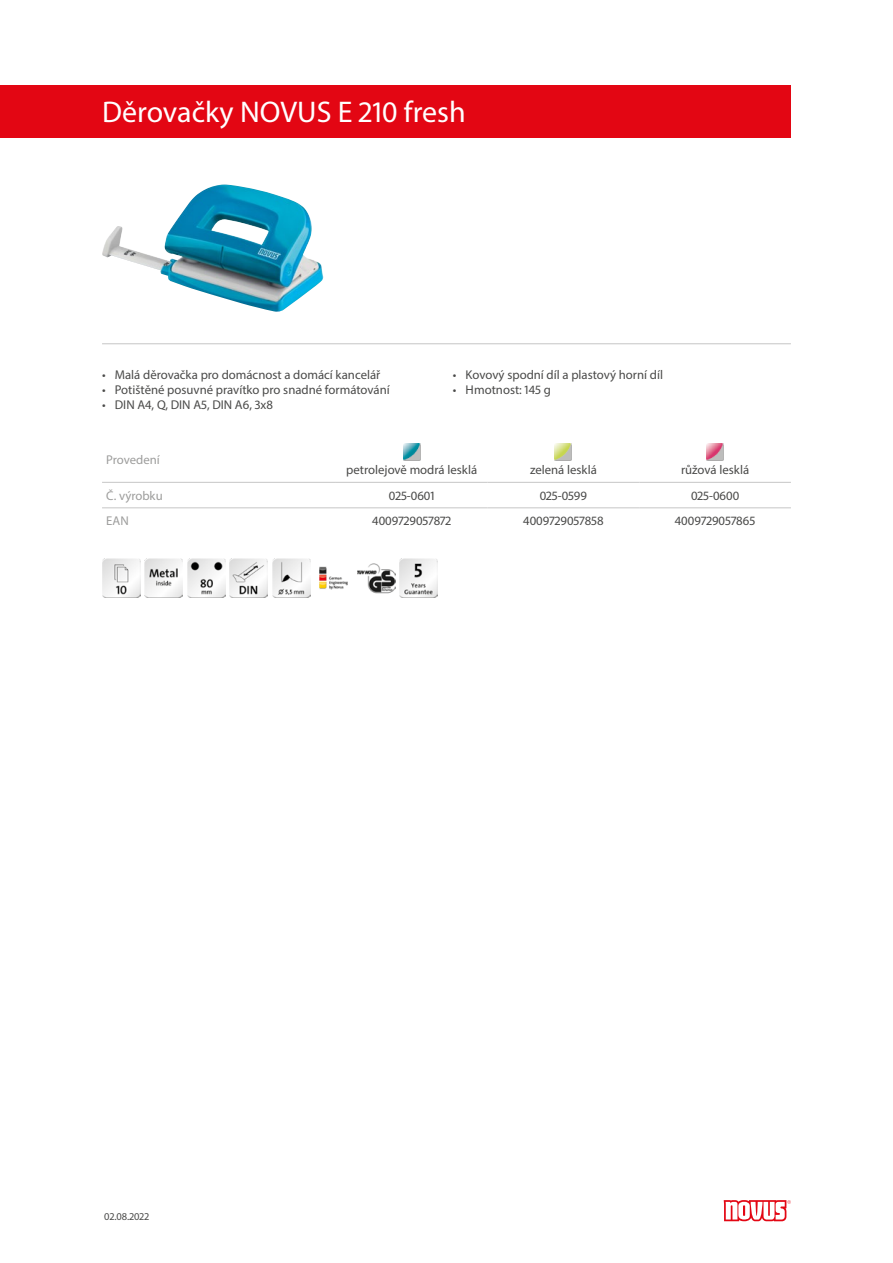
<style>
.page{position:relative;width:893px;height:1263px;background:#fff}
.page>*{position:absolute;margin:0;border:0;box-sizing:border-box;transform-origin:0 0}
.Produktname{font:30px "Myriad Pro";color:#fff}
.Farbildtext{font:12.75px "Myriad Pro";color:#4a4a49}
.Produkttabelle_Zentr{font:12.75px "Myriad Pro";color:#4a4a49}
.Produkttabelle_Links{font:12.75px "Myriad Pro";color:#9d9d9c}
.t1{font:10.5px "Myriad Pro";color:#4a4a49}
</style>
<div class="page">
<img style="left:102px;top:184px;width:221px;height:128px">
<hr style="left:102px;top:343px;width:689px;height:1px;background:#c6c6c6">
<img style="left:102px;top:559px;width:38px;height:38px">
<img style="left:145px;top:559px;width:38px;height:38px">
<img style="left:187px;top:559px;width:38px;height:38px">
<img style="left:230px;top:559px;width:38px;height:38px">
<img style="left:272px;top:559px;width:38px;height:38px">
<img style="left:319px;top:566px;width:29px;height:24px">
<img style="left:357px;top:563px;width:38px;height:31px">
<img style="left:400px;top:559px;width:38px;height:38px">
<svg style="left:724px;top:1200px;width:67px;height:21px"></svg>
<div style="left:0;top:85px;width:791px;height:53px;background:#e30613"></div>
<hr style="left:102px;top:482px;width:234px;height:1px;background:#c6c6c6">
<hr style="left:336px;top:482px;width:152px;height:1px;background:#c6c6c6">
<hr style="left:488px;top:482px;width:151px;height:1px;background:#c6c6c6">
<hr style="left:639px;top:482px;width:152px;height:1px;background:#c6c6c6">
<hr style="left:102px;top:507px;width:234px;height:1px;background:#c6c6c6">
<hr style="left:336px;top:507px;width:152px;height:1px;background:#c6c6c6">
<hr style="left:488px;top:507px;width:151px;height:1px;background:#c6c6c6">
<hr style="left:639px;top:507px;width:152px;height:1px;background:#c6c6c6">
<img style="left:403px;top:444px;width:17px;height:17px">
<img style="left:555px;top:444px;width:17px;height:17px">
<img style="left:707px;top:444px;width:17px;height:17px">
<p class="Produktname" style="left:102px;top:94px;width:365px">Děrovačky NOVUS E 210 fresh</p>
<p class="Farbildtext" style="left:102px;top:367px;width:280px">• Malá děrovačka pro domácnost a domácí kancelář</p>
<p class="Farbildtext" style="left:102px;top:382px;width:289px">• Potištěné posuvné pravítko pro snadné formátování</p>
<p class="Farbildtext" style="left:102px;top:397px;width:172px">• DIN A4, Q, DIN A5, DIN A6, 3x8</p>
<p class="Farbildtext" style="left:453px;top:367px;width:212px">• Kovový spodní díl a plastový horní díl</p>
<p class="Farbildtext" style="left:453px;top:382px;width:99px">• Hmotnost: 145 g</p>
<p class="Produkttabelle_Links" style="left:106px;top:451px;width:55px">Provedení</p>
<p class="Farbildtext" style="left:346px;top:462px;width:132px">petrolejově modrá lesklá</p>
<p class="Farbildtext" style="left:530px;top:462px;width:68px">zelená lesklá</p>
<p class="Farbildtext" style="left:681px;top:462px;width:70px">růžová lesklá</p>
<p class="Produkttabelle_Links" style="left:106px;top:488px;width:58px">Č. výrobku</p>
<p class="Produkttabelle_Zentr" style="left:389px;top:488px;width:47px">025-0601</p>
<p class="Produkttabelle_Zentr" style="left:540px;top:488px;width:49px">025-0599</p>
<p class="Produkttabelle_Zentr" style="left:691px;top:488px;width:50px">025-0600</p>
<p class="Produkttabelle_Links" style="left:106px;top:513px;width:24px">EAN</p>
<p class="Produkttabelle_Zentr" style="left:372px;top:513px;width:81px">4009729057872</p>
<p class="Produkttabelle_Zentr" style="left:523px;top:513px;width:82px">4009729057858</p>
<p class="Produkttabelle_Zentr" style="left:675px;top:513px;width:82px">4009729057865</p>
<p class="t1" style="left:104px;top:1210px;width:46px">02.08.2022</p>
</div>
